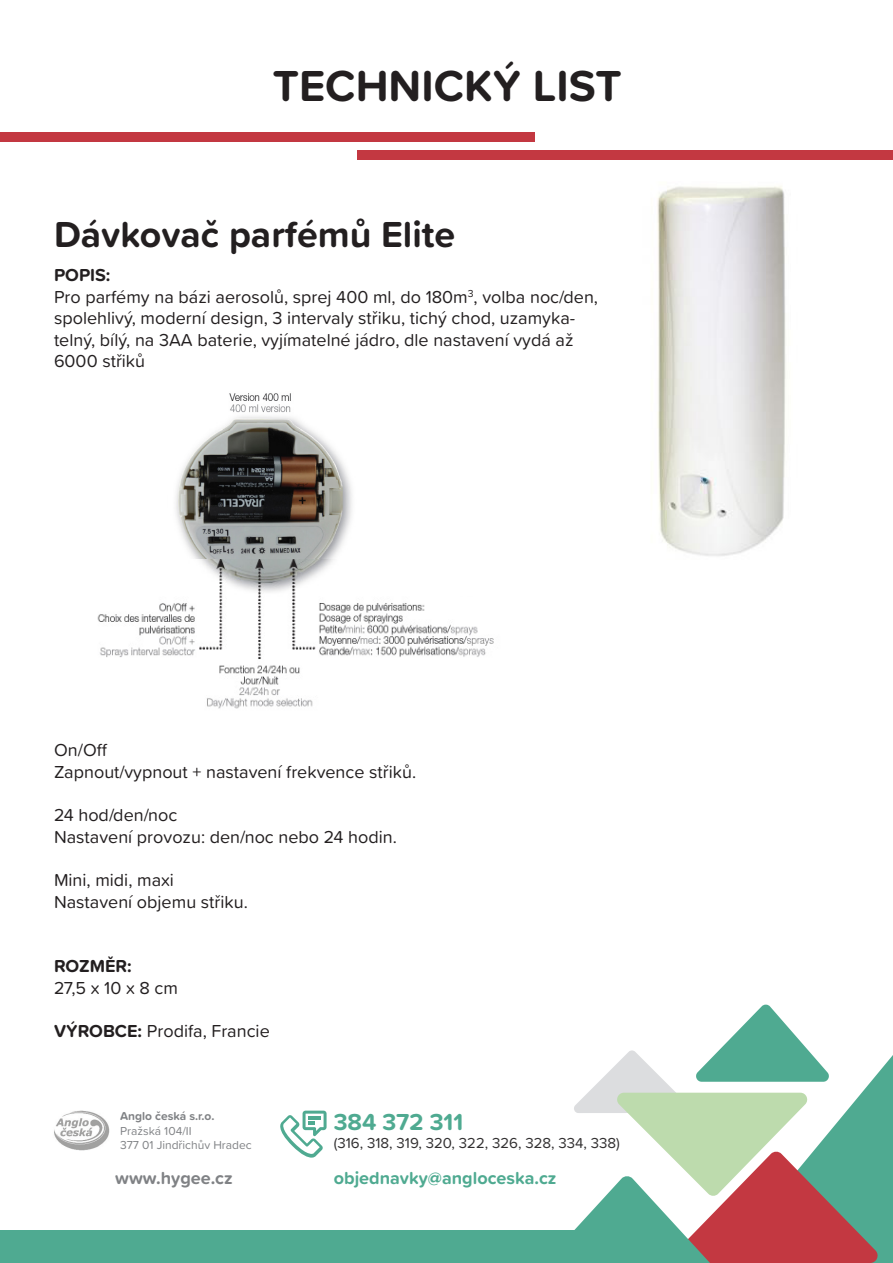
<style>
.page{position:relative;width:893px;height:1263px;background:#fff}
.page>*{position:absolute;margin:0;border:0;box-sizing:border-box;transform-origin:0 0}
.t1{font:700 45px "Proxima Soft";color:#231f20}
.t2{font:700 37.5px "Proxima Soft";color:#231f20}
.t3{font:700 24px "Proxima Soft";color:#4faa91}
.t4{font:18px/21.6px "Proxima Soft";color:#231f20}
.t5{font:700 18px "Proxima Soft";color:#4faa91}
.t6{font:700 18px "Proxima Soft";color:#231f20}
.t7{font:700 18px "Proxima Soft";color:#808285}
.t8{font:15px "Proxima Soft";color:#312f30}
.t9{font:12px "Proxima Soft";color:#808285}
.t10{font:700 12px "Proxima Soft";color:#808285}
.s1{font-weight:700}
</style>
<div class="page">
<div style="left:0;top:133px;width:534px;height:9px;background:#c33841"></div>
<div style="left:357px;top:150px;width:536px;height:9px;background:#c33841"></div>
<img style="left:657px;top:186px;width:129px;height:370px">
<img style="left:97px;top:558px;width:397px;height:151px">
<img style="left:175px;top:393px;width:177px;height:165px">
<div style="left:357px;top:389px;width:235px;height:206px;background:#fff"></div>
<svg style="left:574px;top:1004px;width:319px;height:259px"></svg>
<div style="left:0;top:1230px;width:637px;height:33px;background:#4faa91"></div>
<img style="left:54px;top:1110px;width:56px;height:40px">
<svg style="left:280px;top:1110px;width:47px;height:47px"></svg>
<p class="t1" style="left:273px;top:52px;width:350px">TECHNICKÝ LIST</p>
<p class="t2" style="left:54px;top:206px;width:403px">Dávkovač parfémů Elite</p>
<p class="t6" style="left:54px;top:261px;width:58px">POPIS:</p>
<p class="t4" style="left:54px;top:285px;width:546px">Pro parfémy na bázi aerosolů, sprej 400 ml, do 180m<sup>3</sup>, volba noc/den, spolehlivý, moderní design, 3 intervaly střiku, tichý chod, uzamyka&shy;telný, bílý, na 3AA baterie, vyjímatelné jádro, dle nastavení vydá až 6000 střiků</p>
<p class="t4" style="left:54px;top:739px;width:55px">On/Off</p>
<p class="t4" style="left:54px;top:760px;width:364px">Zapnout/vypnout + nastavení frekvence střiků.</p>
<p class="t4" style="left:54px;top:803px;width:125px">24 hod/den/noc</p>
<p class="t4" style="left:54px;top:825px;width:344px">Nastavení provozu: den/noc nebo 24 hodin.</p>
<p class="t4" style="left:54px;top:868px;width:121px">Mini, midi, maxi</p>
<p class="t4" style="left:54px;top:890px;width:195px">Nastavení objemu střiku.</p>
<p class="t6" style="left:54px;top:953px;width:79px">ROZMĚR:</p>
<p class="t4" style="left:54px;top:976px;width:125px">27,5 x 10 x 8 cm</p>
<p class="t4" style="left:54px;top:1019px;width:217px"><span class="s1">VÝROBCE:</span> Prodifa, Francie</p>
<p class="t10" style="left:120px;top:1107px;width:96px">Anglo česká s.r.o.</p>
<p class="t9" style="left:120px;top:1121px;width:73px">Pražská 104/II</p>
<p class="t9" style="left:120px;top:1136px;width:133px">377 01 Jindřichův Hradec</p>
<p class="t3" style="left:334px;top:1103px;width:131px">384 372 311</p>
<p class="t8" style="left:334px;top:1131px;width:288px">(316, 318, 319, 320, 322, 326, 328, 334, 338)</p>
<p class="t7" style="left:115px;top:1164px;width:119px">www.hygee.cz</p>
<p class="t5" style="left:334px;top:1164px;width:224px">objednavky@angloceska.cz</p>
</div>
